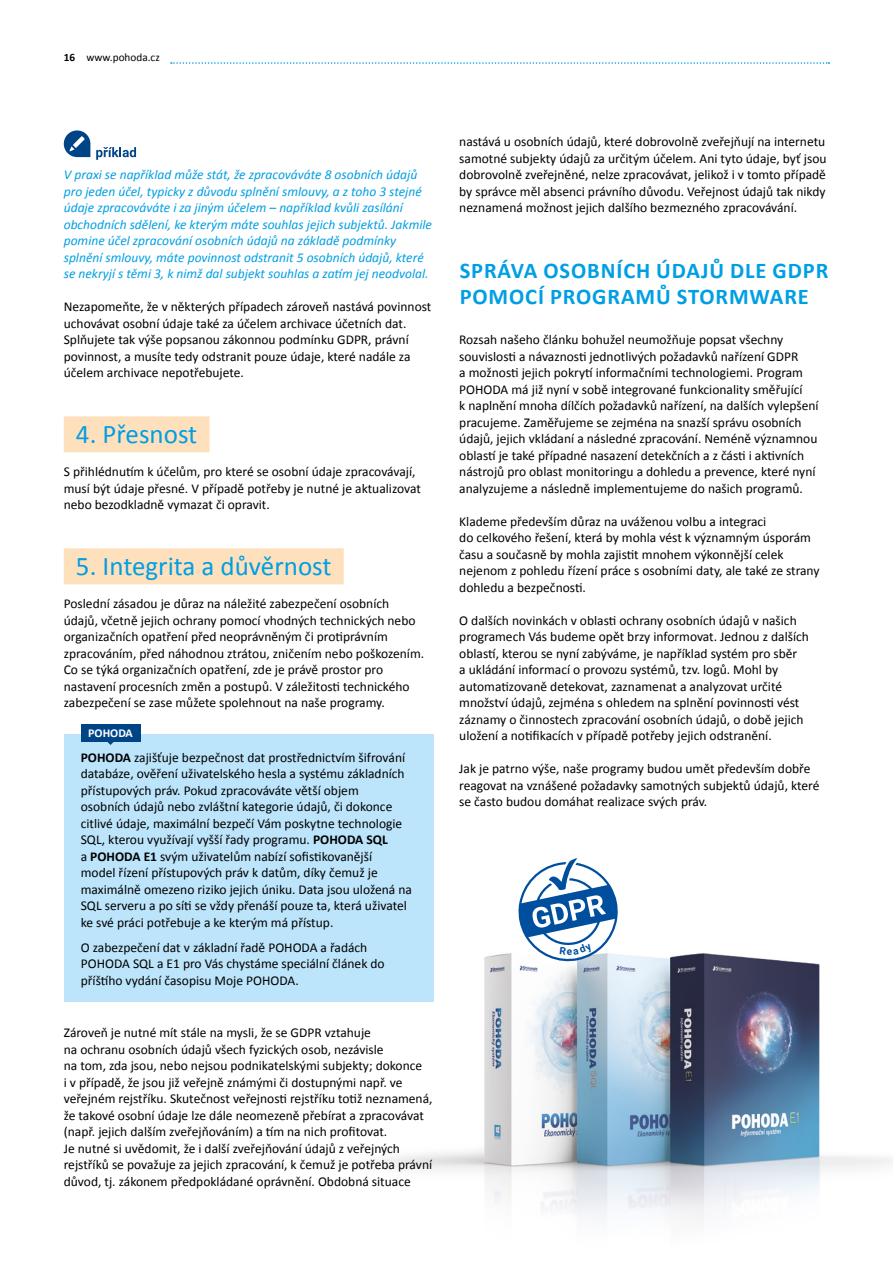
<style>
.page{position:relative;width:893px;height:1263px;background:#fff}
.page>*{position:absolute;margin:0;border:0;box-sizing:border-box;transform-origin:0 0}
.t1{font:27px "Calibri";color:#009fe3}
.t2{font:700 22.5px/25.5px "Calibri";letter-spacing:.04em;color:#009fe3}
.t3{font:13.5px/16.5px "Calibri";color:#000}
.t4{font:italic 13.5px/16.5px "Calibri";color:#009fe3}
.t5{font:700 12px "Calibri";color:#fff}
.t6{font:11.25px "Calibri";color:#000}
.s1{font-weight:700}
</style>
<div class="page">
<svg style="left:171px;top:62px;width:658px;height:2px"></svg>
<img style="left:342px;top:953px;width:551px;height:266px">
<div style="left:64px;top:416px;width:146px;height:36px;background:#fee0bc"></div>
<div style="left:64px;top:548px;width:280px;height:36px;background:#fee0bc"></div>
<svg style="left:96px;top:147px;width:40px;height:13px"></svg>
<svg style="left:64px;top:130px;width:26px;height:27px"></svg>
<div style="left:64px;top:734px;width:370px;height:267px;background:#bce4fa"></div>
<div style="left:81px;top:724px;width:59px;height:17px;background:#048"></div>
<svg style="left:107px;top:741px;width:7px;height:4px"></svg>
<svg style="left:518px;top:858px;width:100px;height:106px"></svg>
<p class="t6" style="left:64px;top:50px;width:97px"><span class="s1">16</span> www.pohoda.cz</p>
<p class="t4" style="left:64px;top:166px;width:370px">V praxi se například může stát, že zpracováváte 8 osobních údajů pro jeden účel, typicky z důvodu splnění smlouvy, a z toho 3 stejné údaje zpracováváte i za jiným účelem – například kvůli zasílání obchodních sdělení, ke kterým máte souhlas jejich subjektů. Jakmile pomine účel zpracování osobních údajů na základě podmínky splnění smlouvy, máte povinnost odstranit 5 osobních údajů, které se nekryjí s těmi 3, k nimž dal subjekt souhlas a zatím jej neodvolal.</p>
<p class="t3" style="left:64px;top:299px;width:369px">Nezapomeňte, že v některých případech zároveň nastává povinnost uchovávat osobní údaje také za účelem archivace účetních dat.<br>Splňujete tak výše popsanou zákonnou podmínku GDPR, právní povinnost, a musíte tedy odstranit pouze údaje, které nadále za účelem archivace nepotřebujete.</p>
<h1 class="t1" style="left:76px;top:417px;width:123px">4. Přesnost</h1>
<p class="t3" style="left:64px;top:464px;width:359px">S přihlédnutím k účelům, pro které se osobní údaje zpracovávají, musí být údaje přesné. V případě potřeby je nutné je aktualizovat nebo bezodkladně vymazat či opravit.</p>
<h1 class="t1" style="left:76px;top:549px;width:257px">5. Integrita a důvěrnost</h1>
<p class="t3" style="left:64px;top:596px;width:362px">Poslední zásadou je důraz na náležité zabezpečení osobních údajů, včetně jejich ochrany pomocí vhodných technických nebo organizačních opatření před neoprávněným či protiprávním zpracováním, před náhodnou ztrátou, zničením nebo poškozením.<br>Co se týká organizačních opatření, zde je právě prostor pro nastavení procesních změn a postupů. V záležitosti technického zabezpečení se zase můžete spolehnout na naše programy.</p>
<p class="t5" style="left:88px;top:725px;width:46px">POHODA</p>
<p class="t3" style="left:81px;top:749px;width:333px"><span class="s1">POHODA</span> zajišťuje bezpečnost dat prostřednictvím šifrování databáze, ověření uživatelského hesla a systému základních přístupových práv. Pokud zpracováváte větší objem<br>osobních údajů nebo zvláštní kategorie údajů, či dokonce citlivé údaje, maximální bezpečí Vám poskytne technologie SQL, kterou využívají vyšší řady programu. <span class="s1">POHODA SQL<br></span>a <span class="s1">POHODA E1</span> svým uživatelům nabízí sofistikovanější<br>model řízení přístupových práv k datům, díky čemuž je maximálně omezeno riziko jejich úniku. Data jsou uložená na SQL serveru a po síti se vždy přenáší pouze ta, která uživatel ke své práci potřebuje a ke kterým má přístup.</p>
<p class="t3" style="left:81px;top:939px;width:305px">O zabezpečení dat v základní řadě POHODA a řadách<br>POHODA SQL a E1 pro Vás chystáme speciální článek do příštího vydání časopisu Moje POHODA.</p>
<p class="t3" style="left:64px;top:1025px;width:370px">Zároveň je nutné mít stále na mysli, že se GDPR vztahuje<br>na ochranu osobních údajů všech fyzických osob, nezávisle<br>na tom, zda jsou, nebo nejsou podnikatelskými subjekty; dokonce<br>i v případě, že jsou již veřejně známými či dostupnými např. ve veřejném rejstříku. Skutečnost veřejnosti rejstříku totiž neznamená, že takové osobní údaje lze dále neomezeně přebírat a zpracovávat (např. jejich dalším zveřejňováním) a tím na nich profitovat.<br>Je nutné si uvědomit, že i další zveřejňování údajů z veřejných rejstříků se považuje za jejich zpracování, k čemuž je potřeba právní důvod, tj. zákonem předpokládané oprávnění. Obdobná situace</p>
<p class="t3" style="left:459px;top:134px;width:369px;text-align:justify">nastává u osobních údajů, které dobrovolně zveřejňují na internetu samotné subjekty údajů za určitým účelem. Ani tyto údaje, byť jsou dobrovolně zveřejněné, nelze zpracovávat, jelikož i v tomto případě by správce měl absenci právního důvodu. Veřejnost údajů tak nikdy neznamená možnost jejich dalšího bezmezného zpracovávání.</p>
<h2 class="t2" style="left:460px;top:258px;width:370px">SPRÁVA OSOBNÍCH ÚDAJŮ DLE GDPR<br>POMOCÍ PROGRAMŮ STORMWARE</h2>
<p class="t3" style="left:459px;top:332px;width:361px">Rozsah našeho článku bohužel neumožňuje popsat všechny souvislosti a návaznosti jednotlivých požadavků nařízení GDPR<br>a možnosti jejich pokrytí informačními technologiemi. Program POHODA má již nyní v sobě integrované funkcionality směřující<br>k naplnění mnoha dílčích požadavků nařízení, na dalších vylepšení pracujeme. Zaměřujeme se zejména na snazší správu osobních údajů, jejich vkládaní a následné zpracování. Neméně významnou oblastí je také případné nasazení detekčních a z části i aktivních nástrojů pro oblast monitoringu a dohledu a prevence, které nyní analyzujeme a následně implementujeme do našich programů.</p>
<p class="t3" style="left:459px;top:513px;width:362px">Klademe především důraz na uváženou volbu a integraci<br>do celkového řešení, která by mohla vést k významným úsporám času a současně by mohla zajistit mnohem výkonnější celek nejenom z pohledu řízení práce s osobními daty, ale také ze strany dohledu a bezpečnosti.</p>
<p class="t3" style="left:459px;top:612px;width:351px">O dalších novinkách v oblasti ochrany osobních údajů v našich programech Vás budeme opět brzy informovat. Jednou z dalších oblastí, kterou se nyní zabýváme, je například systém pro sběr<br>a ukládání informací o provozu systémů, tzv. logů. Mohl by automatizovaně detekovat, zaznamenat a analyzovat určité množství údajů, zejména s ohledem na splnění povinnosti vést záznamy o činnostech zpracování osobních údajů, o době jejich uložení a notifikacích v případě potřeby jejich odstranění.</p>
<p class="t3" style="left:459px;top:761px;width:362px">Jak je patrno výše, naše programy budou umět především dobře reagovat na vznášené požadavky samotných subjektů údajů, které se často budou domáhat realizace svých práv.</p>
</div>
